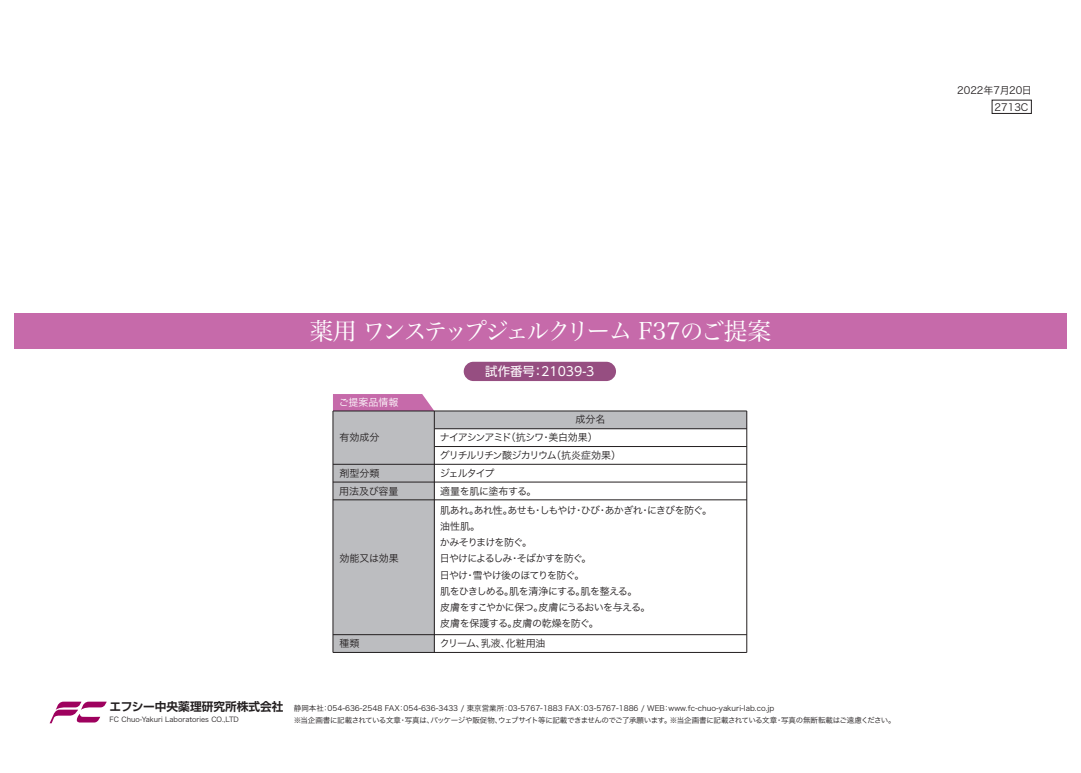
<style>
.page{position:relative;width:1081px;height:773px;background:#fff}
.page>*{position:absolute;margin:0;border:0;box-sizing:border-box;transform-origin:0 0}
.t1{font:23.75px "Hira Min Pro W3";letter-spacing:-.105em;color:#fff}
.t2{font:12.5px "UD Shin Go Pro";color:#fff}
.t3{font:700 11.75px "Shin Go Pro De";color:#231f20}
.t4{font:10px/16.2px "Hira Kaku Pro W3";letter-spacing:-.055em;color:#231f20}
.t5{font:10px/17.5px "Hira Kaku Pro W3";letter-spacing:-.105em;color:#231f20}
.t6{font:10px/16.8px "Hira Kaku Pro N W3";color:#231f20}
.t7{font:10px "Hira Kaku Pro W3";letter-spacing:-.015em;color:#231f20}
.t8{font:10px/17.8px "Hira Kaku Pro W3";color:#231f20}
.t9{font:10px "Hira Kaku Pro W3";color:#fff}
.t10{font:7.5px/12.5px "Hira Kaku Pro W3";color:#231f20}
.t11{font:7px "Hira Kaku Pro W3";color:#231f20}
</style>
<div class="page">
<div style="left:435px;top:411px;width:312px;height:17px;background:#bcbdc0"></div>
<div style="left:333px;top:411px;width:101px;height:241px;background:#bcbdc0"></div>
<div style="left:333px;top:394px;width:101px;height:16px;background:#c66aaa"></div>
<div style="left:14px;top:313px;width:1052px;height:36px;background:#c66aaa"></div>
<div style="left:992px;top:100px;width:39px;height:14px;background:#fff;border:1px solid #231f20"></div>
<div style="left:464px;top:362px;width:152px;height:19px;background:#964e81;border-radius:10px"></div>
<svg style="left:50px;top:701px;width:57px;height:22px"></svg>
<hr style="left:333px;top:411px;width:1px;height:241px;background:#231f20">
<hr style="left:434px;top:411px;width:1px;height:241px;background:#231f20">
<hr style="left:333px;top:652px;width:414px;height:1px;background:#231f20">
<hr style="left:746px;top:411px;width:1px;height:241px;background:#231f20">
<hr style="left:333px;top:410px;width:414px;height:1px;background:#231f20">
<hr style="left:435px;top:428px;width:312px;height:1px;background:#231f20">
<hr style="left:435px;top:446px;width:312px;height:1px;background:#231f20">
<hr style="left:333px;top:464px;width:414px;height:1px;background:#231f20">
<hr style="left:333px;top:481px;width:414px;height:1px;background:#231f20">
<hr style="left:333px;top:499px;width:414px;height:1px;background:#231f20">
<hr style="left:333px;top:634px;width:414px;height:1px;background:#231f20">
<h3 class="t6" style="left:994px;top:81px;width:39px;text-indent:-37px">2022年7月20日<br>2713C</h3>
<h1 class="t1" style="left:310px;top:310px;width:463px">薬用 ワンステップジェルクリーム F37のご提案</h1>
<h3 class="t9" style="left:339px;top:393px;width:61px">ご提案品情報</h3>
<h3 class="t4" style="left:339px;top:429px;width:41px">有効成分</h3>
<h3 class="t8" style="left:339px;top:463px;width:61px">剤型分類<br>用法及び容量</h3>
<h3 class="t4" style="left:339px;top:549px;width:61px">効能又は効果</h3>
<h3 class="t4" style="left:339px;top:634px;width:21px">種類</h3>
<h2 class="t2" style="left:485px;top:361px;width:111px">試作番号：21039-3</h2>
<h3 class="t4" style="left:575px;top:411px;width:31px">成分名</h3>
<h3 class="t5" style="left:440px;top:427px;width:183px">ナイアシンアミド（抗シワ・美白効果）<br>グリチルリチン酸ジカリウム（抗炎症効果）</h3>
<h3 class="t4" style="left:440px;top:463px;width:98px;line-height:17.8px">ジェルタイプ<br>適量を肌に塗布する。</h3>
<h3 class="t4" style="left:440px;top:501px;width:274px">肌あれ。あれ性。あせも・しもやけ・ひび・あかぎれ・にきびを防ぐ。油性肌。<br>かみそりまけを防ぐ。<br>日やけによるしみ・そばかすを防ぐ。<br>日やけ・雪やけ後のほてりを防ぐ。<br>肌をひきしめる。肌を清浄にする。肌を整える。<br>皮膚をすこやかに保つ。皮膚にうるおいを与える。<br>皮膚を保護する。皮膚の乾燥を防ぐ。</h3>
<h3 class="t7" style="left:440px;top:634px;width:107px">クリーム、乳液、化粧用油</h3>
<h3 class="t3" style="left:109px;top:697px;width:176px">エフシー中央薬理研究所株式会社</h3>
<p class="t11" style="left:110px;top:713px;width:131px">FC Chuo-Yakuri Laboratories CO.,LTD</p>
<p class="t10" style="left:294px;top:700px;width:603px">静岡本社：054-636-2548 FAX：054-636-3433 / 東京営業所：03-5767-1883 FAX：03-5767-1886 / WEB：www.fc-chuo-yakuri-lab.co.jp<br>※当企画書に記載されている文章・写真は、パッケージや販促物、ウェブサイト等に記載できませんのでご了承願います。※当企画書に記載されている文章・写真の無断転載はご遠慮ください。</p>
</div>
